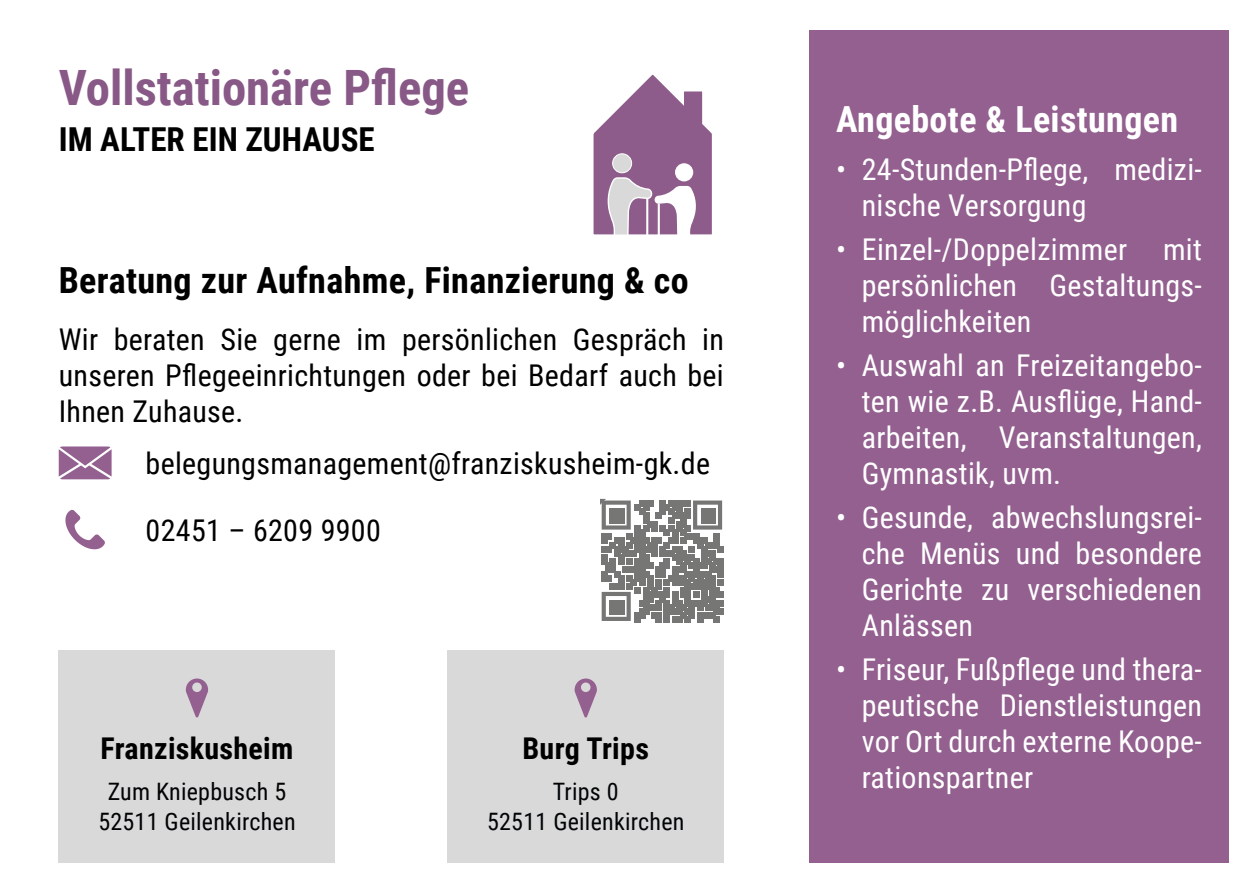
<style>
.page{position:relative;width:1259px;height:893px;background:#fff}
.page>*{position:absolute;margin:0;border:0;box-sizing:border-box;transform-origin:0 0}
.t1{font:700 48.6px "Roboto Condensed";color:#885886}
.t2{font:700 36px "Roboto Condensed";letter-spacing:.01em;color:#000}
.t3{font:700 36px "Roboto Condensed";letter-spacing:.01em;color:#fff}
.t4{font:700 33px "Roboto Condensed";color:#000}
.t5{font:30px/36px "Roboto Condensed";letter-spacing:.01em;color:#fff;text-align:justify}
.t6{font:30px/36px "Roboto Condensed";letter-spacing:.01em;color:#000;text-align:justify}
.t7{font:700 30px "Roboto Condensed";letter-spacing:.01em;color:#000}
.t8{font:24px/30px "Roboto Condensed";letter-spacing:.01em;color:#000204;text-align:center}
.t9{font:24px/30px "Roboto Condensed";letter-spacing:.01em;color:#010406;text-align:center}
</style>
<div class="page">
<div style="left:809px;top:30px;width:420px;height:833px;background:#936090"></div>
<svg style="left:600px;top:499px;width:124px;height:124px"></svg>
<div style="left:59px;top:650px;width:276px;height:213px;background:#d9d9d9"></div>
<svg style="left:186px;top:678px;width:22px;height:40px"></svg>
<div style="left:447px;top:650px;width:277px;height:213px;background:#d9d9d9"></div>
<svg style="left:574px;top:678px;width:23px;height:40px"></svg>
<svg style="left:59px;top:446px;width:53px;height:33px;background:#a57ba3"></svg>
<svg style="left:65px;top:510px;width:40px;height:40px"></svg>
<svg style="left:593px;top:74px;width:119px;height:161px"></svg>
<hr style="left:658px;top:204px;width:2px;height:32px;background:#fff">
<h1 class="t1" style="left:59px;top:54px;width:412px">Vollstationäre Pflege</h1>
<p class="t4" style="left:59px;top:116px;width:317px">IM ALTER EIN ZUHAUSE</p>
<p class="t2" style="left:59px;top:255px;width:631px">Beratung zur Aufnahme, Finanzierung &amp; co</p>
<p class="t6" style="left:59px;top:320px;width:666px">Wir beraten Sie gerne im persönlichen Gespräch in unseren Pflegeeinrichtungen oder bei Bedarf auch bei Ihnen Zuhause.</p>
<p class="t6" style="left:146px;top:444px;width:566px">belegungsmanagement@franziskusheim-gk.de</p>
<p class="t6" style="left:146px;top:511px;width:237px">02451 – 6209 9900</p>
<p class="t7" style="left:101px;top:727px;width:194px">Franziskusheim</p>
<p class="t8" style="left:98px;top:775px;width:199px">Zum Kniepbusch 5<br>52511 Geilenkirchen</p>
<p class="t7" style="left:522px;top:727px;width:128px">Burg Trips</p>
<p class="t9" style="left:487px;top:775px;width:199px">Trips 0<br>52511 Geilenkirchen</p>
<p class="t3" style="left:836px;top:94px;width:343px">Angebote &amp; Leistungen</p>
<p class="t5" style="left:862px;top:151px;width:342px;text-indent:-26px">• 24-Stunden-Pflege, medizi&shy;nische Versorgung</p>
<p class="t5" style="left:862px;top:230px;width:342px;text-indent:-26px">• Einzel-/Doppelzimmer mit persönlichen Gestaltungs&shy;möglichkeiten</p>
<p class="t5" style="left:862px;top:346px;width:342px;text-indent:-26px">• Auswahl an Freizeitangebo&shy;ten wie z.B. Ausflüge, Hand&shy;arbeiten, Veranstaltungen, Gymnastik, uvm.</p>
<p class="t5" style="left:862px;top:498px;width:342px;text-indent:-26px">• Gesunde, abwechslungsrei&shy;che Menüs und besondere Gerichte zu verschiedenen Anlässen</p>
<p class="t5" style="left:862px;top:650px;width:342px;text-indent:-26px">• Friseur, Fußpflege und thera&shy;peutische Dienstleistungen vor Ort durch externe Koope&shy;rationspartner</p>
</div>
